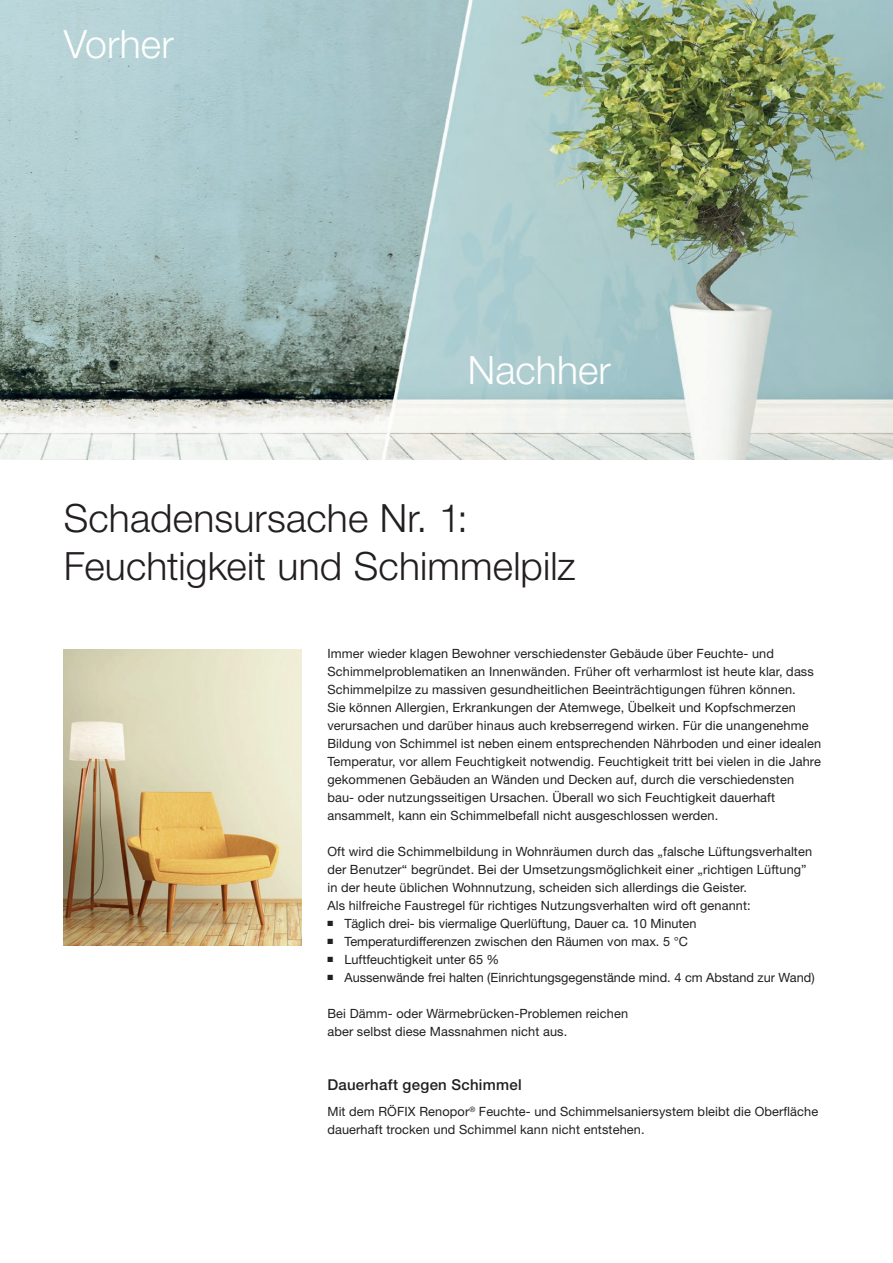
<style>
.page{position:relative;width:893px;height:1263px;background:#fff}
.page>*{position:absolute;margin:0;border:0;box-sizing:border-box;transform-origin:0 0}
.Seitentitel{font:300 39px "Helvetica Neue LT Std";letter-spacing:.005em;color:#231f20}
.Seitentitel-2{font:300 39px "Helvetica Neue LT Std";letter-spacing:.005em;color:#fff}
.Zwischentitel{font:500 15px "Helvetica Neue LT Std";letter-spacing:.02em;color:#231f20}
.Fliesstext{font:12.75px/18px "Helvetica Neue LT Std";letter-spacing:.01em;color:#231f20}
</style>
<div class="page">
<img style="left:64px;top:649px;width:238px;height:297px">
<img style="left:0;top:0;width:893px;height:460px">
<p class="Seitentitel-2" style="left:64px;top:20px;width:112px">Vorher</p>
<p class="Seitentitel-2" style="left:468px;top:346px;width:145px">Nachher</p>
<p class="Seitentitel" style="left:64px;top:494px;width:406px">Schadensursache Nr. 1:</p>
<p class="Seitentitel" style="left:64px;top:542px;width:513px">Feuchtigkeit und Schimmelpilz</p>
<p class="Fliesstext" style="left:327px;top:644px;width:495px">Immer wieder klagen Bewohner verschiedenster Gebäude über Feuchte- und Schimmelproblematiken an Innenwänden. Früher oft verharmlost ist heute klar, dass Schimmelpilze zu massiven gesundheitlichen Beeinträchtigungen führen können.<br>Sie können Allergien, Erkrankungen der Atemwege, Übelkeit und Kopfschmerzen verursachen und darüber hinaus auch krebserregend wirken. Für die unangenehme Bildung von Schimmel ist neben einem entsprechenden Nährboden und einer idealen Temperatur, vor allem Feuchtigkeit notwendig. Feuchtigkeit tritt bei vielen in die Jahre gekommenen Gebäuden an Wänden und Decken auf, durch die verschiedensten bau- oder nutzungsseitigen Ursachen. Überall wo sich Feuchtigkeit dauerhaft ansammelt, kann ein Schimmelbefall nicht ausgeschlossen werden.</p>
<p class="Fliesstext" style="left:327px;top:842px;width:486px">Oft wird die Schimmelbildung in Wohnräumen durch das „falsche Lüftungsverhalten der Benutzer“ begründet. Bei der Umsetzungsmöglichkeit einer „richtigen Lüftung” in der heute üblichen Wohnnutzung, scheiden sich allerdings die Geister.</p>
<p class="Fliesstext" style="left:327px;top:896px;width:425px">Als hilfreiche Faustregel für richtiges Nutzungsverhalten wird oft genannt:</p>
<p class="Fliesstext" style="left:327px;top:914px;width:371px">■ Täglich drei- bis viermalige Querlüftung, Dauer ca. 10 Minuten</p>
<p class="Fliesstext" style="left:327px;top:932px;width:362px">■ Temperaturdifferenzen zwischen den Räumen von max. 5 °C</p>
<p class="Fliesstext" style="left:327px;top:950px;width:173px">■ Luftfeuchtigkeit unter 65 %</p>
<p class="Fliesstext" style="left:327px;top:968px;width:489px">■ Aussenwände frei halten (Einrichtungsgegenstände mind. 4 cm Abstand zur Wand)</p>
<p class="Fliesstext" style="left:327px;top:1004px;width:302px">Bei Dämm- oder Wärmebrücken-Problemen reichen aber selbst diese Massnahmen nicht aus.</p>
<p class="Zwischentitel" style="left:327px;top:1075px;width:196px">Dauerhaft gegen Schimmel</p>
<p class="Fliesstext" style="left:327px;top:1103px;width:492px">Mit dem RÖFIX Renopor<sup>®</sup> Feuchte- und Schimmelsaniersystem bleibt die Oberfläche dauerhaft trocken und Schimmel kann nicht entstehen.</p>
</div>
